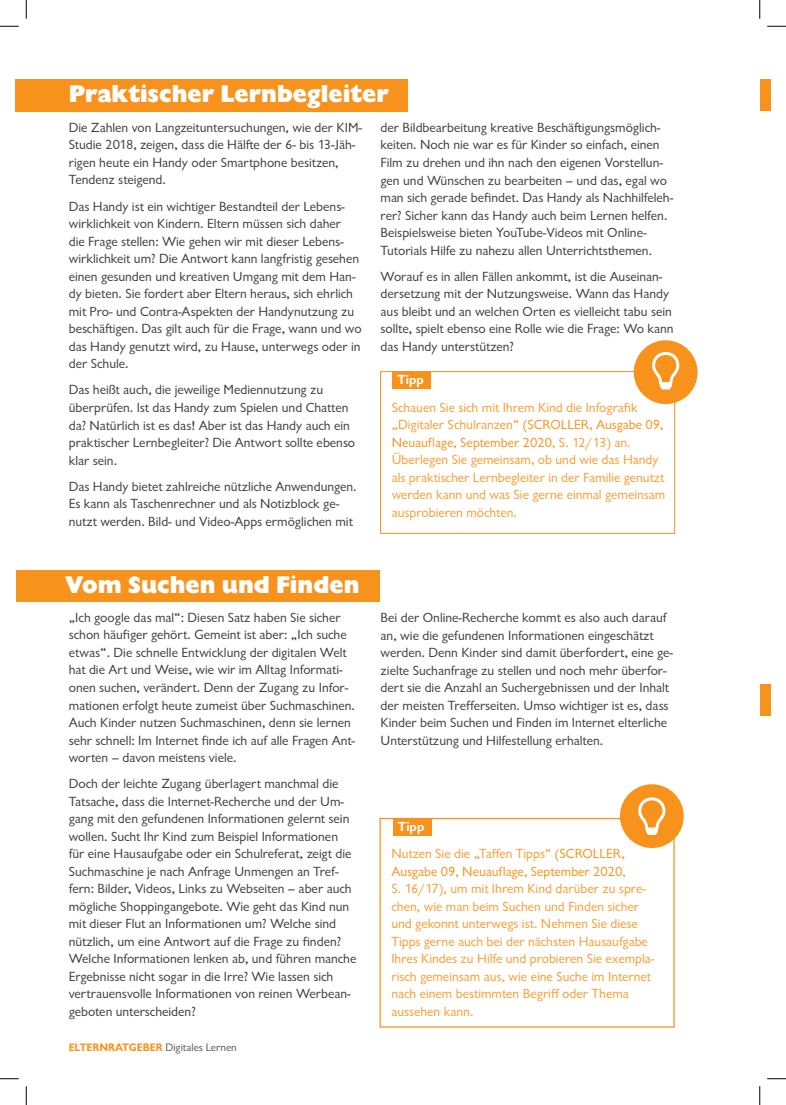
<style>
.page{position:relative;width:786px;height:1105px;background:#fff}
.page>*{position:absolute;margin:0;border:0;box-sizing:border-box;transform-origin:0 0}
.t1{font:800 25px "Chantilly";color:#fff}
.t2{font:13.75px/17.5px "Chantilly";color:#3e3e3f}
.t3{font:13.75px/17.5px "Chantilly";color:#f89d33}
.t4{font:700 13.75px "Chantilly";letter-spacing:.005em;color:#fff}
.t5{font:11.25px "Chantilly";color:#57585a}
.s1{color:#f7931d}
.s2{font-weight:700;color:#f7931d}
</style>
<div class="page">
<div style="left:16px;top:79px;width:392px;height:32px;background:#f7931d"></div>
<div style="left:16px;top:570px;width:364px;height:32px;background:#f7931d"></div>
<div style="left:760px;top:79px;width:10px;height:32px;background:#f7931d"></div>
<div style="left:760px;top:684px;width:10px;height:31px;background:#f7931d"></div>
<div style="left:380px;top:818px;width:295px;height:210px;border:1px solid #f7931d"></div>
<svg style="left:618px;top:784px;width:66px;height:66px"></svg>
<div style="left:393px;top:818px;width:39px;height:18px;background:#f7931d"></div>
<div style="left:380px;top:371px;width:295px;height:163px;border:1px solid #f7931d"></div>
<div style="left:392px;top:371px;width:39px;height:18px;background:#f7931d"></div>
<svg style="left:632px;top:340px;width:66px;height:66px"></svg>
<svg style="left:0;top:25px;width:19px;height:2px"></svg>
<svg style="left:767px;top:25px;width:19px;height:2px"></svg>
<svg style="left:0;top:1078px;width:19px;height:1px"></svg>
<svg style="left:767px;top:1078px;width:19px;height:1px"></svg>
<svg style="left:25px;top:0;width:2px;height:19px"></svg>
<svg style="left:25px;top:1086px;width:2px;height:19px"></svg>
<svg style="left:759px;top:0;width:2px;height:19px"></svg>
<svg style="left:759px;top:1086px;width:2px;height:19px"></svg>
<h1 class="t1" style="left:69px;top:79px;width:322px">Praktischer Lernbegleiter</h1>
<p class="t2" style="left:69px;top:119px;width:295px">Die Zahlen von Langzeituntersuchungen, wie der KIM-Studie 2018, zeigen, dass die Hälfte der 6- bis 13-Jäh&shy;rigen heute ein Handy oder Smartphone besitzen, Tendenz steigend.</p>
<p class="t2" style="left:69px;top:198px;width:294px">Das Handy ist ein wichtiger Bestandteil der Lebens&shy;wirklichkeit von Kindern. Eltern müssen sich daher<br>die Frage stellen: Wie gehen wir mit dieser Lebens&shy;wirklichkeit um? Die Antwort kann langfristig gesehen einen gesunden und kreativen Umgang mit dem Han&shy;dy bieten. Sie fordert aber Eltern heraus, sich ehrlich mit Pro- und Contra-Aspekten der Handynutzung zu beschäftigen. Das gilt auch für die Frage, wann und wo das Handy genutzt wird, zu Hause, unterwegs oder in der Schule.</p>
<p class="t2" style="left:69px;top:381px;width:288px">Das heißt auch, die jeweilige Mediennutzung zu überprüfen. Ist das Handy zum Spielen und Chatten da? Natürlich ist es das! Aber ist das Handy auch ein praktischer Lernbegleiter? Die Antwort sollte ebenso klar sein.</p>
<p class="t2" style="left:69px;top:478px;width:289px">Das Handy bietet zahlreiche nützliche Anwendungen.<br>Es kann als Taschenrechner und als Notizblock ge&shy;nutzt werden. Bild- und Video-Apps ermöglichen mit</p>
<p class="t2" style="left:381px;top:119px;width:294px">der Bildbearbeitung kreative Beschäftigungsmöglich&shy;keiten. Noch nie war es für Kinder so einfach, einen Film zu drehen und ihn nach den eigenen Vorstellun&shy;gen und Wünschen zu bearbeiten – und das, egal wo man sich gerade befindet. Das Handy als Nachhilfeleh&shy;rer? Sicher kann das Handy auch beim Lernen helfen.<br>Beispielsweise bieten YouTube-Videos mit Online-Tutorials Hilfe zu nahezu allen Unterrichtsthemen.</p>
<p class="t2" style="left:381px;top:268px;width:295px">Worauf es in allen Fällen ankommt, ist die Auseinan&shy;dersetzung mit der Nutzungsweise. Wann das Handy aus bleibt und an welchen Orten es vielleicht tabu sein sollte, spielt ebenso eine Rolle wie die Frage: Wo kann das Handy unterstützen?</p>
<p class="t4" style="left:397px;top:372px;width:28px">Tipp</p>
<p class="t3" style="left:392px;top:399px;width:275px">Schauen Sie sich mit Ihrem Kind die Infografik „Digitaler Schulranzen“ <span class="s1">(SCROLLER, Ausgabe 09, Neuauflage, September 2020</span>, S. 12/13) an.<br>Überlegen Sie gemeinsam, ob und wie das Handy als praktischer Lernbegleiter in der Familie genutzt werden kann und was Sie gerne einmal gemeinsam ausprobieren möchten.</p>
<h1 class="t1" style="left:65px;top:571px;width:296px">Vom Suchen und Finden</h1>
<p class="t2" style="left:69px;top:609px;width:288px">„Ich google das mal“: Diesen Satz haben Sie sicher schon häufiger gehört. Gemeint ist aber: „Ich suche etwas“. Die schnelle Entwicklung der digitalen Welt hat die Art und Weise, wie wir im Alltag Informati&shy;onen suchen, verändert. Denn der Zugang zu Infor&shy;mationen erfolgt heute zumeist über Suchmaschinen.<br>Auch Kinder nutzen Suchmaschinen, denn sie lernen sehr schnell: Im Internet finde ich auf alle Fragen Ant&shy;worten – davon meistens viele.</p>
<p class="t2" style="left:69px;top:775px;width:289px">Doch der leichte Zugang überlagert manchmal die Tatsache, dass die Internet-Recherche und der Um&shy;gang mit den gefundenen Informationen gelernt sein wollen. Sucht Ihr Kind zum Beispiel Informationen für eine Hausaufgabe oder ein Schulreferat, zeigt die Suchmaschine je nach Anfrage Unmengen an Tref&shy;fern: Bilder, Videos, Links zu Webseiten – aber auch mögliche Shoppingangebote. Wie geht das Kind nun mit dieser Flut an Informationen um? Welche sind nützlich, um eine Antwort auf die Frage zu finden?<br>Welche Informationen lenken ab, und führen manche Ergebnisse nicht sogar in die Irre? Wie lassen sich vertrauensvolle Informationen von reinen Werbean&shy;geboten unterscheiden?</p>
<p class="t5" style="left:69px;top:1041px;width:169px"><span class="s2">ELTERNRATGEBER</span> Digitales Lernen</p>
<p class="t2" style="left:381px;top:609px;width:294px">Bei der Online-Recherche kommt es also auch darauf an, wie die gefundenen Informationen eingeschätzt werden. Denn Kinder sind damit überfordert, eine ge&shy;zielte Suchanfrage zu stellen und noch mehr überfor&shy;dert sie die Anzahl an Suchergebnissen und der Inhalt der meisten Trefferseiten. Umso wichtiger ist es, dass Kinder beim Suchen und Finden im Internet elterliche Unterstützung und Hilfestellung erhalten.</p>
<p class="t4" style="left:398px;top:819px;width:28px">Tipp</p>
<p class="t3" style="left:391px;top:845px;width:265px">Nutzen Sie die „Taffen Tipps“ <span class="s1">(SCROLLER, Ausgabe 09, Neuauflage, September 2020</span>,<br>S. 16/17), um mit Ihrem Kind darüber zu spre&shy;chen, wie man beim Suchen und Finden sicher und gekonnt unterwegs ist. Nehmen Sie diese Tipps gerne auch bei der nächsten Hausaufgabe Ihres Kindes zu Hilfe und probieren Sie exempla&shy;risch gemeinsam aus, wie eine Suche im Internet nach einem bestimmten Begriff oder Thema aussehen kann.</p>
</div>
